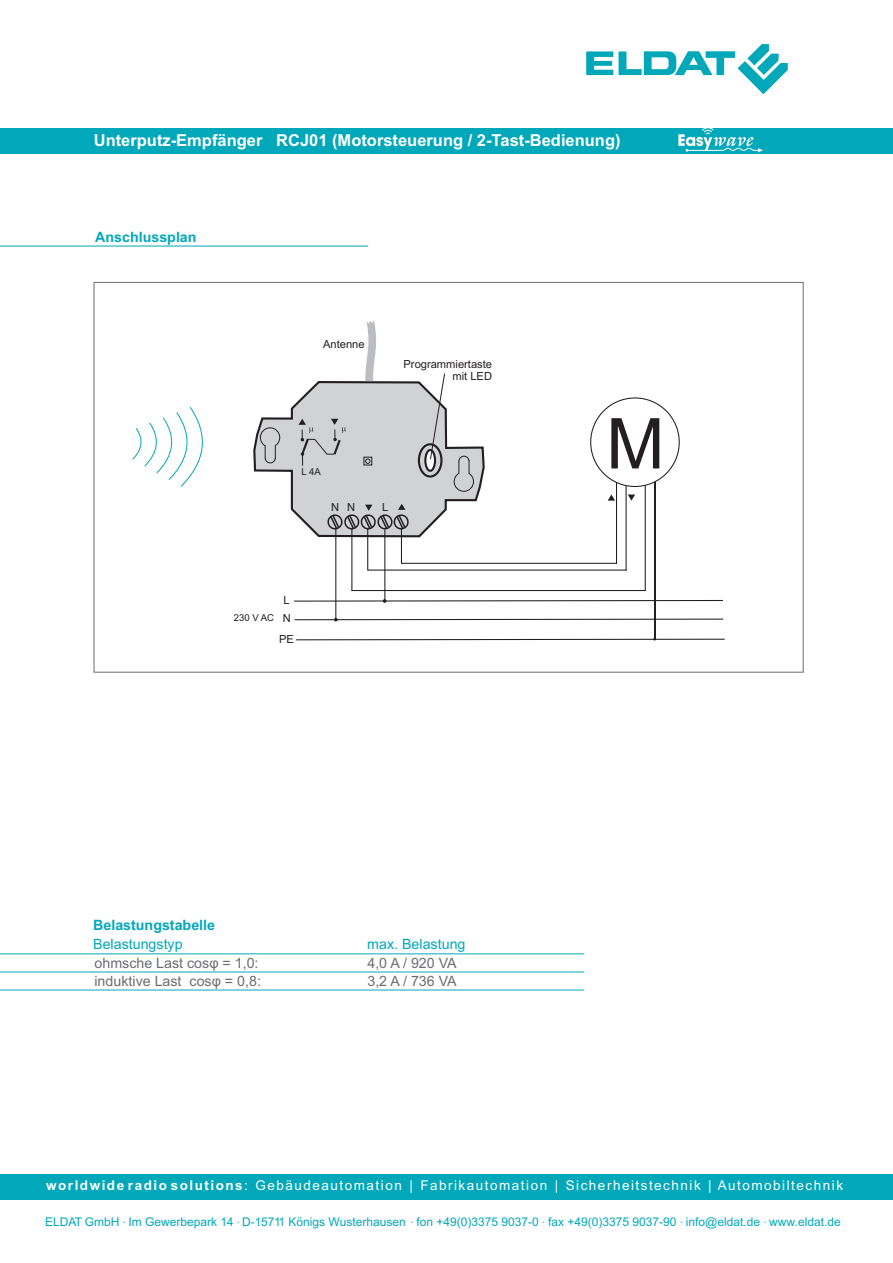
<style>
.page{position:relative;width:893px;height:1263px;background:#fff}
.page>*{position:absolute;margin:0;border:0;box-sizing:border-box;transform-origin:0 0}
.t1{font:70.2px "Arial";color:#231f20}
.t2{font:700 16.5px "Arial";color:#fff}
.t3{font:14.25px/18px "Arial";color:#6c6d70}
.t4{font:700 14.25px "Arial";color:#00a8b9}
.t5{font:14.25px "Arial";color:#00a8b9}
.t6{font:13.5px "Arial";letter-spacing:.11em;color:#fff}
.t7{font:12px "Arial";color:#00a8b9}
.t8{font:11.1px/12.5px "Arial";color:#231f20;text-align:right}
.t9{font:9.6px "Arial";color:#231f20}
.s1{font-weight:700}
.s2{font-size:10.5px}
</style>
<div class="page">
<div style="left:0;top:1174px;width:893px;height:25px;background:#00a8b9"></div>
<div style="left:0;top:128px;width:893px;height:25px;background:#00a8b9"></div>
<hr style="left:645px;top:485px;width:1px;height:106px;background:#231f20">
<hr style="left:654px;top:482px;width:1px;height:157px;background:#231f20">
<svg style="left:586px;top:51px;width:27px;height:24px"></svg>
<svg style="left:619px;top:44px;width:169px;height:50px"></svg>
<svg style="left:678px;top:128px;width:85px;height:24px"></svg>
<hr style="left:0;top:246px;width:368px;height:1px;background:#00a8b9">
<svg style="left:132px;top:407px;width:71px;height:80px"></svg>
<svg style="left:294px;top:618px;width:430px;height:3px"></svg>
<svg style="left:294px;top:599px;width:429px;height:4px"></svg>
<hr style="left:335px;top:529px;width:1px;height:90px;background:#231f20">
<hr style="left:367px;top:529px;width:1px;height:41px;background:#231f20">
<hr style="left:384px;top:529px;width:1px;height:72px;background:#231f20">
<hr style="left:351px;top:529px;width:1px;height:62px;background:#231f20">
<hr style="left:401px;top:529px;width:1px;height:34px;background:#231f20">
<hr style="left:626px;top:486px;width:1px;height:85px;background:#231f20">
<hr style="left:351px;top:590px;width:295px;height:1px;background:#231f20">
<hr style="left:368px;top:569px;width:259px;height:2px;background:#231f20">
<hr style="left:401px;top:563px;width:216px;height:1px;background:#231f20">
<svg style="left:608px;top:494px;width:7px;height:7px"></svg>
<svg style="left:628px;top:494px;width:7px;height:7px"></svg>
<svg style="left:253px;top:320px;width:232px;height:218px"></svg>
<hr style="left:616px;top:482px;width:1px;height:82px;background:#231f20">
<hr style="left:0;top:953px;width:584px;height:1px;background:#00a8b9">
<hr style="left:0;top:990px;width:584px;height:1px;background:#00a8b9">
<hr style="left:0;top:972px;width:584px;height:1px;background:#00a8b9">
<svg style="left:296px;top:638px;width:429px;height:2px"></svg>
<h2 class="t2" style="left:94px;top:134px;width:528px">Unterputz-Empfänger RCJ01 (Motorsteuerung / 2-Tast-Bedienung)</h2>
<p class="t4" style="left:95px;top:231px;width:103px">Anschlussplan</p>
<p class="t8" style="left:323px;top:339px;width:43px">Antenne</p>
<p class="t8" style="left:404px;top:358px;width:90px">Programmiertaste mit LED</p>
<p class="t9" style="left:302px;top:468px;width:21px">L 4A</p>
<p class="t8" style="left:331px;top:502px;width:10px">N</p>
<p class="t8" style="left:347px;top:502px;width:10px">N</p>
<p class="t8" style="left:382px;top:502px;width:8px">L</p>
<p class="t9" style="left:234px;top:614px;width:42px">230 V AC</p>
<p class="t8" style="left:283px;top:595px;width:8px">L</p>
<p class="t8" style="left:283px;top:613px;width:10px">N</p>
<p class="t8" style="left:279px;top:634px;width:16px">PE</p>
<p class="t4" style="left:93px;top:920px;width:123px">Belastungstabelle</p>
<p class="t5" style="left:93px;top:938px;width:91px">Belastungstyp</p>
<p class="t5" style="left:367px;top:938px;width:100px">max. Belastung</p>
<p class="t3" style="left:367px;top:955px;width:91px">4,0 A / 920 VA<br>3,2 A / 736 VA</p>
<p class="t3" style="left:94px;top:955px;width:168px">ohmsche Last cosö = 1,0: induktive Last cosö = 0,8:</p>
<h1 class="t1" style="left:606px;top:417px;width:60px">M</h1>
<p class="t6" style="left:46px;top:1180px;width:798px"><span class="s1">worldwide radio solutions</span>: Gebäudeautomation | Fabrikautomation | Sicherheitstechnik | Automobiltechnik</p>
<p class="t7" style="left:45px;top:1217px;width:797px">ELDAT GmbH <span class="s2">·</span> Im Gewerbepark 14 <span class="s2">·</span> D-15711 Königs Wusterhausen <span class="s2">·</span> fon +49(0)3375 9037-0 <span class="s2">·</span> fax +49(0)3375 9037-90 <span class="s2">·</span> info@eldat.de <span class="s2">·</span> www.eldat.de</p>
</div>
